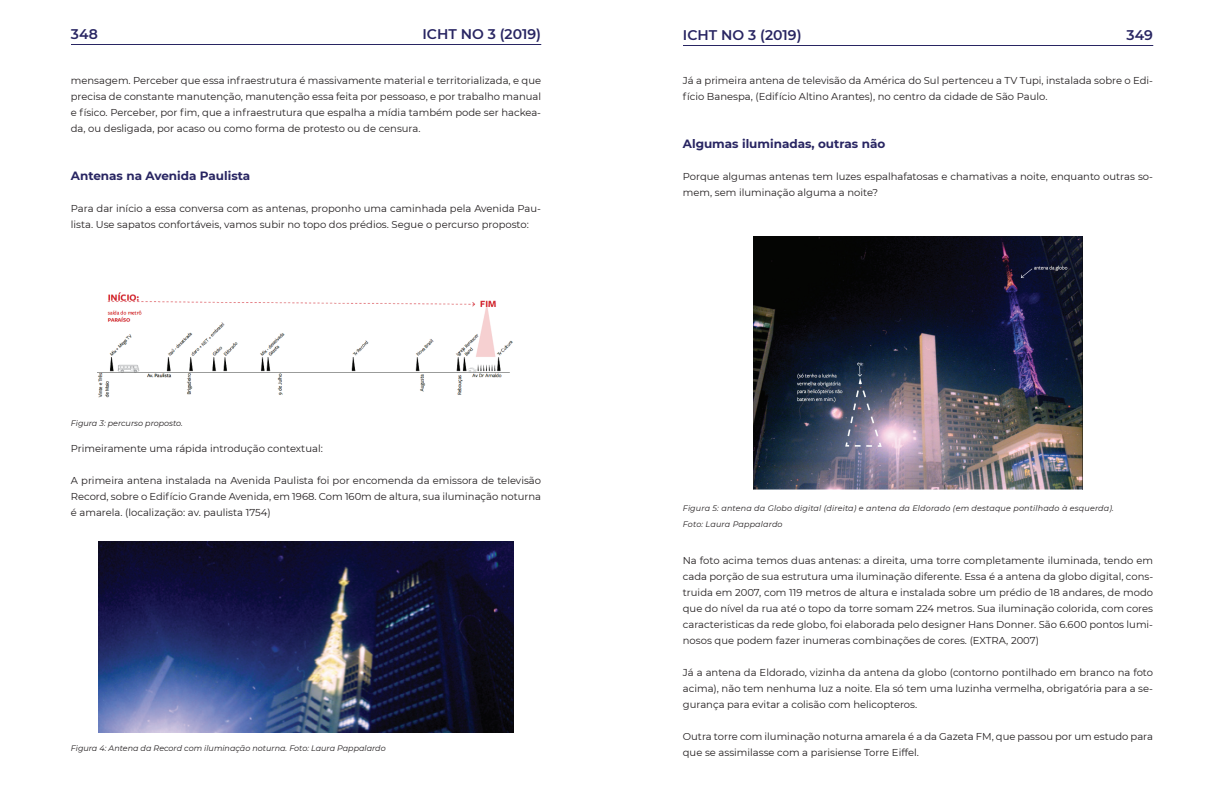
<style>
.page{position:relative;width:1224px;height:792px;background:#fff}
.page>*{position:absolute;margin:0;border:0;box-sizing:border-box;transform-origin:0 0}
.t1{font:600 14px "Montserrat";color:#282562}
.t2{font:700 12px "Montserrat";color:#282562}
.t3{font:10px/16px "Montserrat";color:#231f20}
.t4{font:italic 8px/16px "Montserrat";letter-spacing:.02em;color:#231f20}
.t5{font:italic 8px "Montserrat";color:#231f20}
</style>
<div class="page">
<hr style="left:71px;top:44px;width:470px;height:1px;background:#282562">
<hr style="left:683px;top:45px;width:470px;height:1px;background:#282562">
<img style="left:754px;top:237px;width:328px;height:253px">
<img style="left:98px;top:292px;width:415px;height:106px">
<img style="left:99px;top:541px;width:415px;height:192px">
<h1 class="t1" style="left:71px;top:24px;width:28px">348</h1>
<h1 class="t1" style="left:422px;top:24px;width:120px">ICHT NO 3 (2019)</h1>
<h1 class="t1" style="left:683px;top:25px;width:120px">ICHT NO 3 (2019)</h1>
<h1 class="t1" style="left:1127px;top:25px;width:28px">349</h1>
<p class="t3" style="left:683px;top:72px;width:472px">Já a primeira antena de televisão da América do Sul pertenceu a TV Tupi, instalada sobre o Edi&shy;fício Banespa, (Edifício Altino Arantes), no centro da cidade de São Paulo.</p>
<p class="t2" style="left:683px;top:135px;width:204px">Algumas iluminadas, outras não</p>
<p class="t3" style="left:683px;top:168px;width:472px">Porque algumas antenas tem luzes espalhafatosas e chamativas a noite, enquanto outras so&shy;mem, sem iluminação alguma a noite?</p>
<p class="t3" style="left:71px;top:72px;width:472px;text-align:justify">mensagem. Perceber que essa infraestrutura é massivamente material e territorializada, e que precisa de constante manutenção, manutenção essa feita por pessoaso, e por trabalho manual e físico. Perceber, por fim, que a infraestrutura que espalha a mídia também pode ser hackea&shy;da, ou desligada, por acaso ou como forma de protesto ou de censura.</p>
<p class="t2" style="left:71px;top:167px;width:181px">Antenas na Avenida Paulista</p>
<p class="t3" style="left:71px;top:200px;width:472px">Para dar início a essa conversa com as antenas, proponho uma caminhada pela Avenida Pau&shy;lista. Use sapatos confortáveis, vamos subir no topo dos prédios. Segue o percurso proposto:</p>
<p class="t5" style="left:71px;top:418px;width:113px">Figura 3: percurso proposto.</p>
<p class="t3" style="left:71px;top:440px;width:253px">Primeiramente uma rápida introdução contextual:</p>
<p class="t3" style="left:71px;top:472px;width:472px;text-align:justify">A primeira antena instalada na Avenida Paulista foi por encomenda da emissora de televisão Record, sobre o Edifício Grande Avenida, em 1968. Com 160m de altura, sua iluminação noturna é amarela. (localização: av. paulista 1754)</p>
<p class="t5" style="left:71px;top:743px;width:316px">Figura 4: Antena da Record com iluminação noturna. Foto: Laura Pappalardo</p>
<p class="t4" style="left:683px;top:500px;width:433px">Figura 5: antena da Globo digital (direita) e antena da Eldorado (em destaque pontilhado à esquerda).<br>Foto: Laura Pappalardo</p>
<p class="t3" style="left:683px;top:552px;width:472px;text-align:justify">Na foto acima temos duas antenas: a direita, uma torre completamente iluminada, tendo em cada porção de sua estrutura uma iluminação diferente. Essa é a antena da globo digital, cons&shy;truida em 2007, com 119 metros de altura e instalada sobre um prédio de 18 andares, de modo que do nível da rua até o topo da torre somam 224 metros. Sua iluminação colorida, com cores caracteristicas da rede globo, foi elaborada pelo designer Hans Donner. São 6.600 pontos lumi&shy;nosos que podem fazer inumeras combinações de cores. (EXTRA, 2007)</p>
<p class="t3" style="left:683px;top:664px;width:472px;text-align:justify">Já a antena da Eldorado, vizinha da antena da globo (contorno pontilhado em branco na foto acima), não tem nenhuma luz a noite. Ela só tem uma luzinha vermelha, obrigatória para a se&shy;gurança para evitar a colisão com helicopteros.</p>
<p class="t3" style="left:683px;top:728px;width:472px">Outra torre com iluminação noturna amarela é a da Gazeta FM, que passou por um estudo para que se assimilasse com a parisiense Torre Eiffel.</p>
</div>
